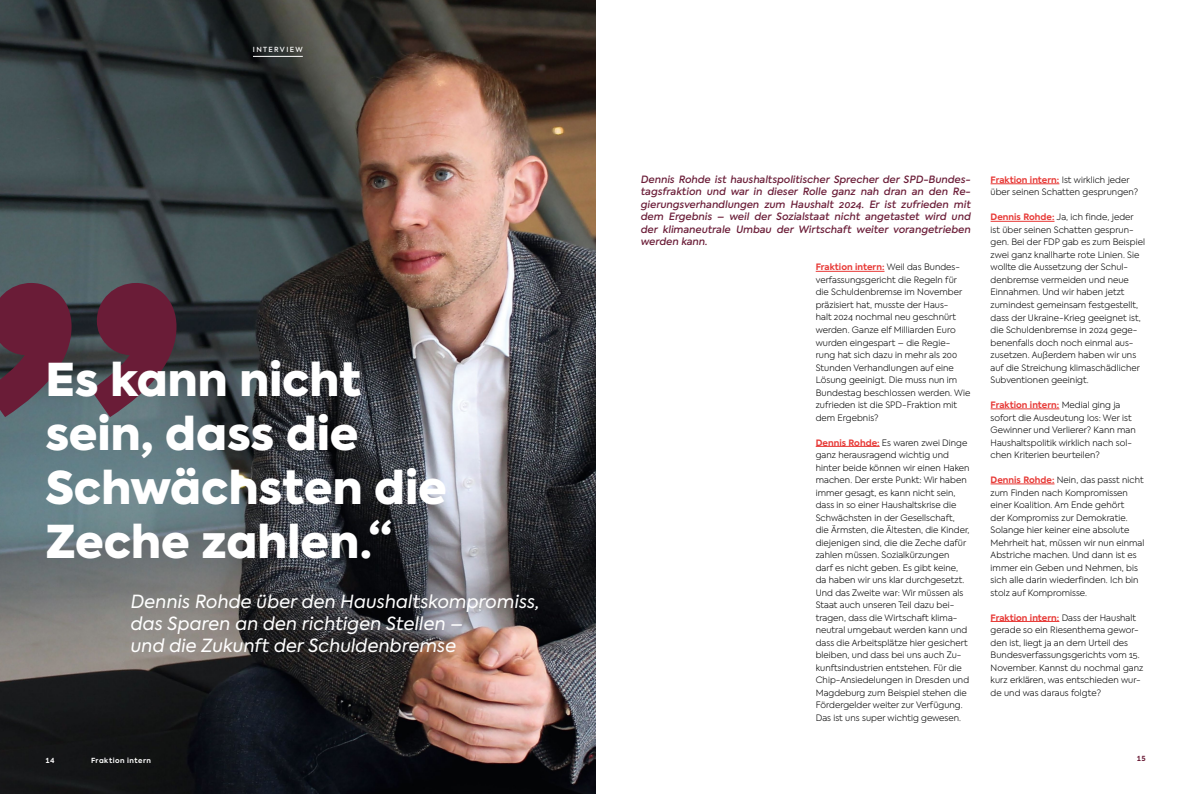
<style>
.page{position:relative;width:1191px;height:794px;background:#fff}
.page>*{position:absolute;margin:0;border:0;box-sizing:border-box;transform-origin:0 0}
.t1{font:900 45px/54px "Axiforma";color:#fff}
.t2{font:italic 18px/22px "Axiforma";letter-spacing:.005em;color:#fff}
.t3{font:italic 500 10px/12.5px "Axiforma";letter-spacing:.005em;color:#6a1c37;text-align:justify}
.t4{font:300 8.8px/12.5px "Axiforma";letter-spacing:.005em;color:#000}
.t5{font:700 7px "Axiforma";letter-spacing:.07em;color:#fff}
.t6{font:500 7px "Axiforma";letter-spacing:.19em;color:#fff}
.t7{font:700 7px "Axiforma";color:#6a1c37}
.s1{font-weight:700;color:#e73835}
</style>
<div class="page">
<img style="left:0;top:0;width:595px;height:794px">
<svg style="left:0;top:283px;width:176px;height:134px;background:#5c3547"></svg>
<hr style="left:815px;top:271px;width:69px;height:1px;background:#e73835">
<hr style="left:815px;top:446px;width:64px;height:1px;background:#e73835">
<hr style="left:990px;top:184px;width:69px;height:1px;background:#e73835">
<hr style="left:990px;top:221px;width:64px;height:1px;background:#e73835">
<hr style="left:990px;top:409px;width:69px;height:1px;background:#e73835">
<hr style="left:990px;top:484px;width:64px;height:1px;background:#e73835">
<hr style="left:990px;top:621px;width:69px;height:1px;background:#e73835">
<hr style="left:253px;top:56px;width:50px;height:1px;background:#fff">
<p class="t6" style="left:253px;top:45px;width:51px">INTERVIEW</p>
<h1 class="t1" style="left:45px;top:353px;width:403px">Es kann nicht sein, dass die<br>Schwächsten die<br>Zeche zahlen.“</h1>
<h2 class="t2" style="left:130px;top:591px;width:410px">Dennis Rohde über den Haushaltskompromiss, das Sparen an den richtigen Stellen –<br>und die Zukunft der Schuldenbremse</h2>
<p class="t3" style="left:641px;top:173px;width:331px">Dennis Rohde ist haushaltspolitischer Sprecher der SPD-Bundes&shy;tagsfraktion und war in dieser Rolle ganz nah dran an den Re&shy;gierungsverhandlungen zum Haushalt 2024. Er ist zufrieden mit dem Ergebnis – weil der Sozialstaat nicht angetastet wird und der klimaneutrale Umbau der Wirtschaft weiter vorangetrieben werden kann.</p>
<p class="t4" style="left:815px;top:261px;width:156px"><span class="s1">Fraktion intern:</span> Weil das Bundes&shy;verfassungsgericht die Regeln für die Schuldenbremse im November präzisiert hat, musste der Haus-<br>halt 2024 nochmal neu geschnürt werden. Ganze elf Milliarden Euro wurden eingespart – die Regie&shy;rung hat sich dazu in mehr als 200<br>Stunden Verhandlungen auf eine<br>Lösung geeinigt. Die muss nun im<br>Bundestag beschlossen werden. Wie zufrieden ist die SPD-Fraktion mit dem Ergebnis?</p>
<p class="t4" style="left:815px;top:436px;width:155px"><span class="s1">Dennis Rohde:</span> Es waren zwei Dinge ganz herausragend wichtig und hinter beide können wir einen Haken machen. Der erste Punkt: Wir haben immer gesagt, es kann nicht sein, dass in so einer Haushaltskrise die Schwächsten in der Gesellschaft, die Ärmsten, die Ältesten, die Kinder, diejenigen sind, die die Zeche dafür zahlen müssen. Sozialkürzungen<br>darf es nicht geben. Es gibt keine, da haben wir uns klar durchgesetzt.<br>Und das Zweite war: Wir müssen als Staat auch unseren Teil dazu bei&shy;tragen, dass die Wirtschaft klima&shy;neutral umgebaut werden kann und dass die Arbeitsplätze hier gesichert bleiben, und dass bei uns auch Zu&shy;kunftsindustrien entstehen. Für die Chip-Ansiedelungen in Dresden und Magdeburg zum Beispiel stehen die Fördergelder weiter zur Verfügung.<br>Das ist uns super wichtig gewesen.</p>
<p class="t4" style="left:990px;top:173px;width:149px"><span class="s1">Fraktion intern:</span> Ist wirklich jeder über seinen Schatten gesprungen?</p>
<p class="t4" style="left:990px;top:211px;width:156px"><span class="s1">Dennis Rohde:</span> Ja, ich finde, jeder ist über seinen Schatten gesprun&shy;gen. Bei der FDP gab es zum Beispiel zwei ganz knallharte rote Linien. Sie wollte die Aussetzung der Schul&shy;denbremse vermeiden und neue Einnahmen. Und wir haben jetzt zumindest gemeinsam festgestellt, dass der Ukraine-Krieg geeignet ist, die Schuldenbremse in 2024 gege&shy;benenfalls doch noch einmal aus&shy;zusetzen. Außerdem haben wir uns auf die Streichung klimaschädlicher Subventionen geeinigt.</p>
<p class="t4" style="left:990px;top:398px;width:147px"><span class="s1">Fraktion intern:</span> Medial ging ja sofort die Ausdeutung los: Wer ist Gewinner und Verlierer? Kann man Haushaltspolitik wirklich nach sol&shy;chen Kriterien beurteilen?</p>
<p class="t4" style="left:990px;top:473px;width:155px"><span class="s1">Dennis Rohde:</span> Nein, das passt nicht zum Finden nach Kompromissen einer Koalition. Am Ende gehört<br>der Kompromiss zur Demokratie.<br>Solange hier keiner eine absolute<br>Mehrheit hat, müssen wir nun einmal<br>Abstriche machen. Und dann ist es immer ein Geben und Nehmen, bis sich alle darin wiederfinden. Ich bin stolz auf Kompromisse.</p>
<p class="t4" style="left:990px;top:611px;width:154px"><span class="s1">Fraktion intern:</span> Dass der Haushalt gerade so ein Riesenthema gewor&shy;den ist, liegt ja an dem Urteil des Bundesverfassungsgerichts vom 15.<br>November. Kannst du nochmal ganz kurz erklären, was entschieden wur&shy;de und was daraus folgte?</p>
<p class="t5" style="left:45px;top:755px;width:10px">14</p>
<p class="t5" style="left:91px;top:755px;width:61px">Fraktion intern</p>
<p class="t7" style="left:1136px;top:754px;width:11px">15</p>
</div>
